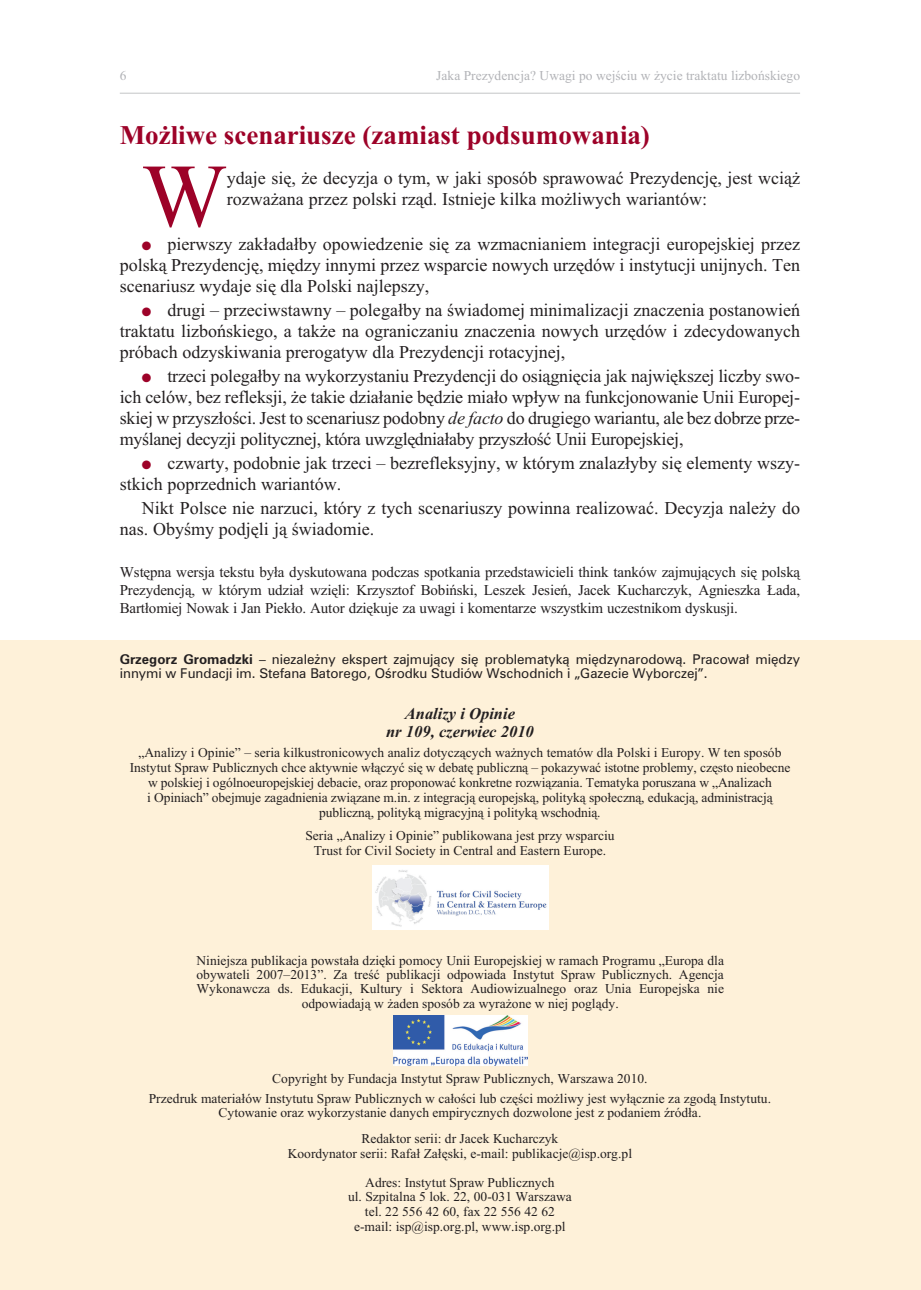
<style>
.page{position:relative;width:921px;height:1290px;background:#fff}
.page>*{position:absolute;margin:0;border:0;box-sizing:border-box;transform-origin:0 0}
.t1{font:90px "Times";color:#9d0228}
.t2{font:700 27px "Times";color:#9d0228}
.t3{font:18px/21px "Times";color:#231f20}
.t4{font:italic 700 16.5px/18.5px "Times";color:#231f20;text-align:center}
.t5{font:15px/18px "Times";letter-spacing:-.005em;color:#231f20;text-align:justify}
.t6{font:13.5px/15px "Times";color:#231f20;text-align:center}
.t7{font:13.5px/14.9px "Zurich EU";letter-spacing:-.005em;color:#231f20}
.t8{font:13.5px "Times";letter-spacing:.005em;color:#b2b3b7}
.s1{font-style:italic}
.s2{font-weight:700}
</style>
<div class="page">
<hr style="left:120px;top:93px;width:680px;height:1px;background:#c7c8ca">
<div style="left:0;top:640px;width:921px;height:650px;background:#fef1d9"></div>
<img style="left:373px;top:866px;width:176px;height:64px">
<img style="left:394px;top:1015px;width:133px;height:50px">
<p class="t8" style="left:120px;top:71px;width:8px">6</p>
<p class="t8" style="left:436px;top:71px;width:365px">Jaka Pre zyd encja? Uwagi po wejœ ciu w ¿ycie trak tatu lizb oñs kiego</p>
<h2 class="t2" style="left:120px;top:126px;width:532px">Mo ¿ li we sce na riu sze (za miast pod su mo wa nia)</h2>
<h1 class="t1" style="left:142px;top:164px;width:86px">W</h1>
<h3 class="t3" style="left:227px;top:169px;width:575px">y da je siê, ¿e de cy zja o tym, w jaki spo sób spra wo waæ Pre zy den cjê, jest wci¹¿ roz wa ¿a na przez pol ski rz¹d. Ist nie je ki l ka mo ¿ li wych wa rian tów:</h3>
<h3 class="t3" style="left:120px;top:235px;width:682px;text-align:justify;text-indent:48px">pie r wszy zak³ada³by opo wie dze nie siê za wzma c nia niem in te gra cji eu ro pe j skiej przez polsk¹ Pre zy den cjê, miê dzy in ny mi przez wspa r cie no wych urzê dów i in sty tu cji uni j nych. Ten sce na riusz wy da je siê dla Pol ski naj le p szy,</h3>
<p class="t3" style="left:120px;top:301px;width:682px;text-align:justify;text-indent:48px">dru gi – prze ciw sta w ny – po le ga³by na œwia do mej mini ma li za cji zna cze nia po sta no wieñ tra kta tu liz bo ñ skie go, a ta k ¿e na ogra ni cza niu zna cze nia no wych urzê dów i zde cy do wa nych pró bach od zy ski wa nia pre ro ga tyw dla Pre zy den cji ro ta cy j nej,</p>
<p class="t3" style="left:120px;top:367px;width:682px;text-align:justify;text-indent:48px">trze ci po le ga³by na wy ko rzy sta niu Pre zy den cji do osi¹gniê cia jak naj wiê kszej li cz by swo - ich ce lów, bez re fle ksji, ¿e ta kie dzia³anie bê dzie mia³o wp³yw na fun kcjo no wa nie Unii Eu ro pe j - skiej w przysz³oœci. Jest to sce na riusz po do b ny <span class="s1">de fa c to</span> do dru gie go wa rian tu, ale bez do brze prze - my œla nej de cy zji po li ty cz nej, któ ra uw z glêd nia³aby przysz³oœæ Unii Eu ro pe j skiej,</p>
<h3 class="t3" style="left:120px;top:454px;width:682px;text-indent:48px">czwa r ty, po do b nie jak trze ci – bez re fle ksyj ny, w któ rym zna laz³yby siê ele men ty wszy - stkich po prze dnich wa rian tów.</h3>
<h3 class="t3" style="left:120px;top:499px;width:682px;text-indent:22px">Nikt Pol sce nie na rzu ci, któ ry z tych sce na riu szy po win na re a li zo waæ. De cy zja na le ¿y do nas. Oby œmy pod jê li j¹ œwia do mie.</h3>
<p class="t5" style="left:120px;top:565px;width:682px">Wstêpna wer sja te kstu by³a dys ku to wa na pod czas spo t ka nia przed sta wi cie li think tanków za j muj¹cych siê polsk¹<br>Pre zy dencj¹, w którym udzia³ wziêli: Krzy sztof Bobiñski, Le szek Je sieñ, Ja cek Ku cha r czyk, Ag nie sz ka £ada, Bart³omiej No wak i Jan Piek³o. Au tor dziêkuje za uwa gi i ko men ta rze wszystkim uczestnikom dyskusji.</p>
<p class="t7" style="left:120px;top:651px;width:682px"><span class="s2">Grze gorz Gro ma dz ki</span> – nie za le ¿ ny eks pert za j muj¹cy siê pro ble ma tyk¹ miê dzy na ro dow¹. Pra co wa³ miêdzy innymi w Funda cji im. Stefana Ba to re go, Oœro d ku Stu diów Wschod nich i „Gazecie Wyborczej”.</p>
<p class="t4" style="left:386px;top:706px;width:149px">Ana li zy i Opi nie<br>nr 109, czerwiec 2010</p>
<p class="t6" style="left:130px;top:747px;width:662px">„Ana li zy i Opi nie” – se ria kilku stro ni co wych ana liz do tycz¹cych wa ¿ nych te ma tów dla Pol ski i Eu ro py. W ten spo sób<br>In sty tut Spraw Pu bli cz nych chce akty w nie w³¹czyæ siê w de ba tê pu b liczn¹ – po ka zy waæ isto t ne pro ble my, czê sto nie obe c ne w pol skiej i ogól noeu rope j skiej de ba cie, oraz pro po no waæ kon kre t ne roz wi¹za nia. Te ma ty ka po ru sza na w „Ana li zach<br>i Opi niach” obe j mu je za gad nie nia zwi¹zane m.in. z in te gracj¹ eu ro pejsk¹, po li tyk¹ spo ³eczn¹, edu kacj¹, ad mi ni stracj¹<br>pu b liczn¹, po li tyk¹ mi gra cyjn¹ i po li tyk¹ wschod ni¹.</p>
<p class="t6" style="left:305px;top:830px;width:311px;line-height:14.2px">Seria „Analizy i Opinie” publikowana jest przy wsparciu<br>Trust for Civil Society in Central and Eastern Europe.</p>
<p class="t6" style="left:197px;top:955px;width:529px;line-height:14.2px">Ni nie j sza pu b li ka cja po wsta³a dziêki po mo cy Unii Eu ro pe j skiej w ra mach Pro gra mu „Eu ro pa dla oby wa te li 2007–2013”. Za treœæ pu b li ka cji od po wia da In sty tut Spraw Pu b li cz nych. Agen cja Wy ko na w cza ds. Edu ka cji, Ku l tu ry i Se kto ra Au dio wizu alne go oraz Unia Eu ro pe j ska nie od po wia daj¹ w ¿aden sposób za wyra¿one w niej pogl¹dy.</p>
<p class="t6" style="left:149px;top:1069px;width:624px;line-height:20.2px">Co py right by Fun da cja In sty tut Spraw Pu b li cz nych, Wa r sza wa 2010.<br>Przedruk materia³ów Instytutu Spraw Publicznych w ca³oœci lub czêœci mo¿liwy jest wy³¹cznie za zgod¹ Instytutu.</p>
<p class="t6" style="left:218px;top:1101px;width:484px;line-height:26.2px">Cytowanie oraz wykorzystanie danych empirycznych dozwolone jest z podaniem Ÿród³a.<br>Redaktor serii: dr Jacek Kucharczyk</p>
<p class="t6" style="left:288px;top:1140px;width:346px;line-height:29px">Koordynator serii: Rafa³ Za³êski, e-mail: publikacje@isp.org.pl<br>Adres: Instytut Spraw Publicznych</p>
<p class="t6" style="left:348px;top:1191px;width:225px">ul. Szpitalna 5 lok. 22, 00-031 Warszawa tel. 22 556 42 60, fax 22 556 42 62 e-mail: isp@isp.org.pl, www.isp.org.pl</p>
</div>
